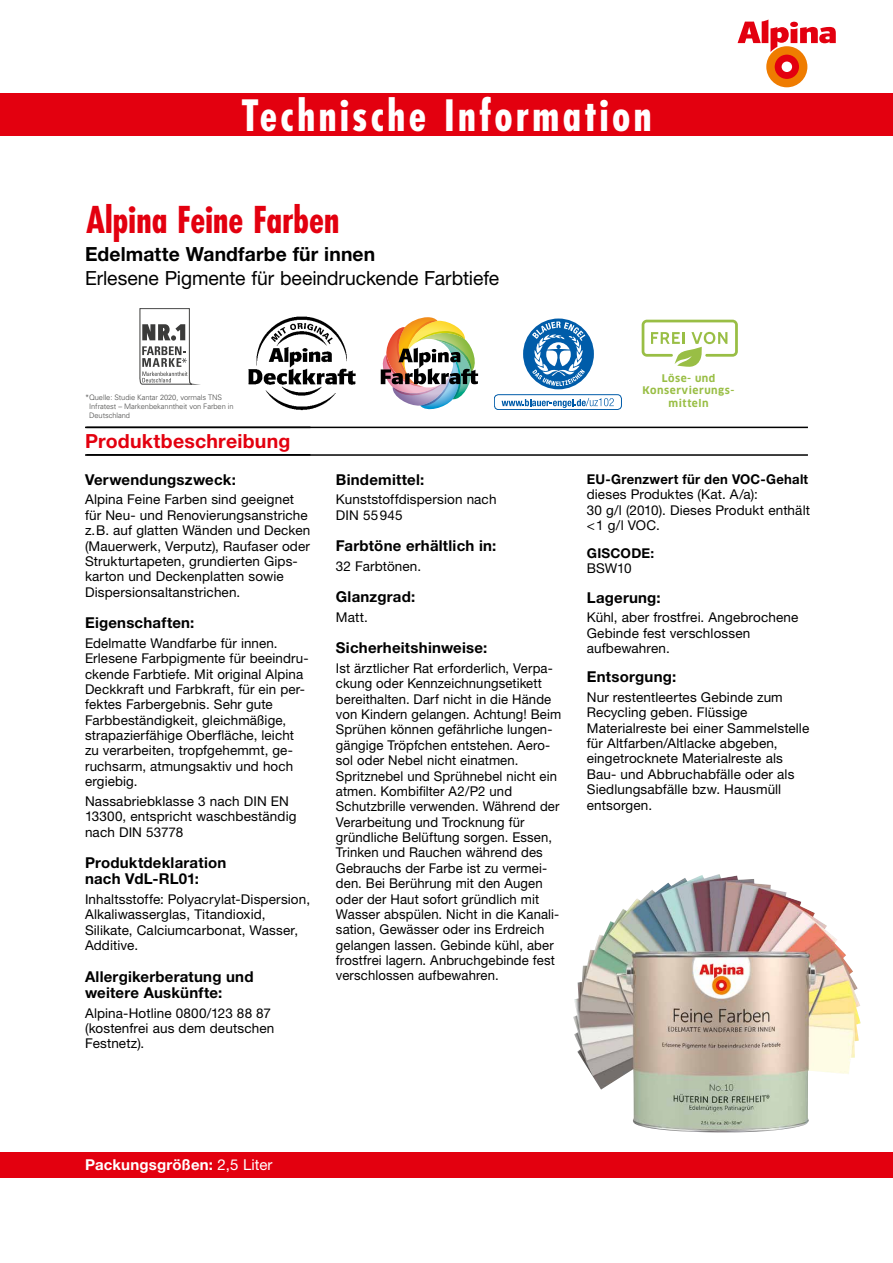
<style>
.page{position:relative;width:893px;height:1263px;background:#fff}
.page>*{position:absolute;margin:0;border:0;box-sizing:border-box;transform-origin:0 0}
.t1{font:700 condensed 42px "Futura LT";letter-spacing:.075em;color:#fff}
.t2{font:700 condensed 36px "Futura LT";color:#e3000f}
.t3{font:19.5px "Helvetica Neue LT Std";letter-spacing:-.005em;color:#000}
.t4{font:700 19.5px "Helvetica Neue LT Std";letter-spacing:.005em;color:#000}
.t5{font:700 19.5px "Helvetica Neue LT Std";letter-spacing:.01em;color:#e3000f}
.t6{font:700 15px/16.5px "Helvetica Neue LT Std";letter-spacing:.015em;color:#000}
.t7{font:700 15px/16.5px "Helvetica Neue LT";letter-spacing:.015em;color:#000}
.t8{font:700 15px "Helvetica Neue LT Std";letter-spacing:.01em;color:#fff}
.t9{font:13.5px/15.5px "Helvetica Neue LT Std";letter-spacing:.01em;color:#000}
.t10{font:13.5px/15.5px "Helvetica Neue LT";letter-spacing:.01em;color:#000}
.t11{font:700 13.5px "Helvetica Neue LT Std";letter-spacing:.02em;color:#000}
.t12{font:700 10.35px/12.3px "Clan Pro";letter-spacing:.05em;color:#99be45;text-align:center}
.t13{font:300 7.5px/9px "Univers";letter-spacing:-.01em;color:#494948}
.s1{font-weight:400}
</style>
<div class="page">
<div style="left:0;top:94px;width:893px;height:42px;background:#e3000f"></div>
<hr style="left:85px;top:454px;width:723px;height:2px;background:#000">
<hr style="left:85px;top:427px;width:723px;height:1px;background:#000">
<div style="left:766px;top:46px;width:41px;height:41px;background:#ef7c00;border-radius:50%"></div>
<div style="left:775px;top:55px;width:24px;height:24px;background:#e3000f;border-radius:50%"></div>
<div style="left:782px;top:62px;width:10px;height:10px;background:#fff;border-radius:50%"></div>
<svg style="left:738px;top:19px;width:98px;height:33px"></svg>
<img style="left:248px;top:316px;width:108px;height:95px">
<img style="left:380px;top:317px;width:99px;height:93px">
<svg style="left:139px;top:308px;width:53px;height:77px"></svg>
<svg style="left:523px;top:318px;width:71px;height:71px"></svg>
<div style="left:494px;top:394px;width:128px;height:16px;border:1px solid #005ca9;border-radius:4px"></div>
<svg style="left:502px;top:398px;width:112px;height:10px"></svg>
<div style="left:0;top:1152px;width:893px;height:26px;background:#e3000f"></div>
<img style="left:573px;top:874px;width:288px;height:258px">
<svg style="left:642px;top:320px;width:96px;height:47px"></svg>
<h1 class="t1" style="left:241px;top:90px;width:412px">Technische Information</h1>
<h2 class="t2" style="left:86px;top:197px;width:255px">Alpina Feine Farben</h2>
<h3 class="t4" style="left:85px;top:242px;width:292px">Edelmatte Wandfarbe für innen</h3>
<h3 class="t3" style="left:85px;top:266px;width:416px">Erlesene Pigmente für beeindruckende Farbtiefe</h3>
<p class="t13" style="left:89px;top:393px;width:146px;text-indent:-4px">*Quelle: Studie Kantar 2020, vormals TNS<br>Infratest – Markenbekanntheit von Farben in<br>Deutschland</p>
<h3 class="t5" style="left:85px;top:429px;width:207px">Produktbeschreibung</h3>
<p class="t6" style="left:85px;top:471px;width:152px">Verwendungszweck:</p>
<p class="t9" style="left:85px;top:492px;width:227px">Alpina Feine Farben sind geeignet für Neu- und Renovierungsanstriche z.B. auf glatten Wänden und Decken (Mauerwerk, Verputz), Raufaser oder Strukturtapeten, grundierten Gips&shy;karton und Deckenplatten sowie Dispersionsaltanstrichen.</p>
<p class="t6" style="left:85px;top:614px;width:111px">Eigenschaften:</p>
<p class="t9" style="left:85px;top:635px;width:225px">Edelmatte Wandfarbe für innen.<br>Erlesene Farbpigmente für beeindru&shy;ckende Farbtiefe. Mit original Alpina Deckkraft und Farbkraft, für ein per&shy;fektes Farbergebnis. Sehr gute Farbbeständigkeit, gleichmäßige, strapazierfähige Oberfläche, leicht zu verarbeiten, tropfgehemmt, ge&shy;ruchsarm, atmungsaktiv und hoch ergiebig.</p>
<p class="t9" style="left:85px;top:793px;width:213px">Nassabriebklasse 3 nach DIN EN<br>13300, entspricht waschbeständig nach DIN 53778</p>
<p class="t6" style="left:85px;top:854px;width:143px">Produktdeklaration nach VdL-RL01:</p>
<p class="t9" style="left:85px;top:891px;width:227px">Inhaltsstoffe: Polyacrylat-Dispersion,<br>Alkaliwasserglas, Titandioxid,<br>Silikate, Calciumcarbonat, Wasser,<br>Additive.</p>
<p class="t7" style="left:85px;top:968px;width:170px">Allergikerberatung und weitere Auskünfte:</p>
<p class="t10" style="left:85px;top:1005px;width:191px">Alpina-Hotline 0800/123 88 87 (kostenfrei aus dem deutschen<br>Festnetz).</p>
<p class="t6" style="left:336px;top:471px;width:90px">Bindemittel:</p>
<p class="t9" style="left:336px;top:492px;width:162px">Kunststoffdispersion nach<br>DIN 55945</p>
<p class="t6" style="left:336px;top:537px;width:162px">Farbtöne erhältlich in:</p>
<p class="t9" style="left:336px;top:558px;width:87px">32 Farbtönen.</p>
<p class="t6" style="left:336px;top:588px;width:81px">Glanzgrad:</p>
<p class="t9" style="left:336px;top:609px;width:33px">Matt.</p>
<p class="t6" style="left:336px;top:639px;width:153px">Sicherheitshinweise:</p>
<p class="t9" style="left:336px;top:660px;width:227px">Ist ärztlicher Rat erforderlich, Verpa&shy;ckung oder Kennzeichnungsetikett bereithalten. Darf nicht in die Hände von Kindern gelangen. Achtung! Beim Sprühen können gefährliche lungen&shy;gängige Tröpfchen entstehen. Aero&shy;sol oder Nebel nicht einatmen.<br>Spritznebel und Sprühnebel nicht ein atmen. Kombifilter A2/P2 und Schutzbrille verwenden. Während der Verarbeitung und Trocknung für gründliche Belüftung sorgen. Essen, Trinken und Rauchen während des Gebrauchs der Farbe ist zu vermei&shy;den. Bei Berührung mit den Augen oder der Haut sofort gründlich mit Wasser abspülen. Nicht in die Kanali&shy;sation, Gewässer oder ins Erdreich gelangen lassen. Gebinde kühl, aber frostfrei lagern. Anbruchgebinde fest verschlossen aufbewahren.</p>
<p class="t12" style="left:643px;top:372px;width:93px">Löse- und<br>Konservierungs&shy;mitteln</p>
<p class="t11" style="left:587px;top:471px;width:223px">EU-Grenzwert für den VOC-Gehalt</p>
<p class="t9" style="left:587px;top:486px;width:225px">dieses Produktes (Kat. A/a):<br>30 g/l (2010). Dieses Produkt enthält &lt;1 g/l VOC.</p>
<p class="t11" style="left:587px;top:545px;width:69px">GISCODE:</p>
<p class="t9" style="left:587px;top:561px;width:46px">BSW10</p>
<p class="t6" style="left:587px;top:589px;width:75px">Lagerung:</p>
<p class="t9" style="left:587px;top:610px;width:213px">Kühl, aber frostfrei. Angebrochene<br>Gebinde fest verschlossen aufbewahren.</p>
<p class="t6" style="left:587px;top:668px;width:91px">Entsorgung:</p>
<p class="t9" style="left:587px;top:689px;width:224px">Nur restentleertes Gebinde zum<br>Recycling geben. Flüssige<br>Materialreste bei einer Sammelstelle für Altfarben/Altlacke abgeben, eingetrocknete Materialreste als<br>Bau- und Abbruchabfälle oder als<br>Siedlungsabfälle bzw. Hausmüll entsorgen.</p>
<p class="t8" style="left:85px;top:1155px;width:189px">Packungsgrößen: <span class="s1">2,5 Liter</span></p>
</div>
